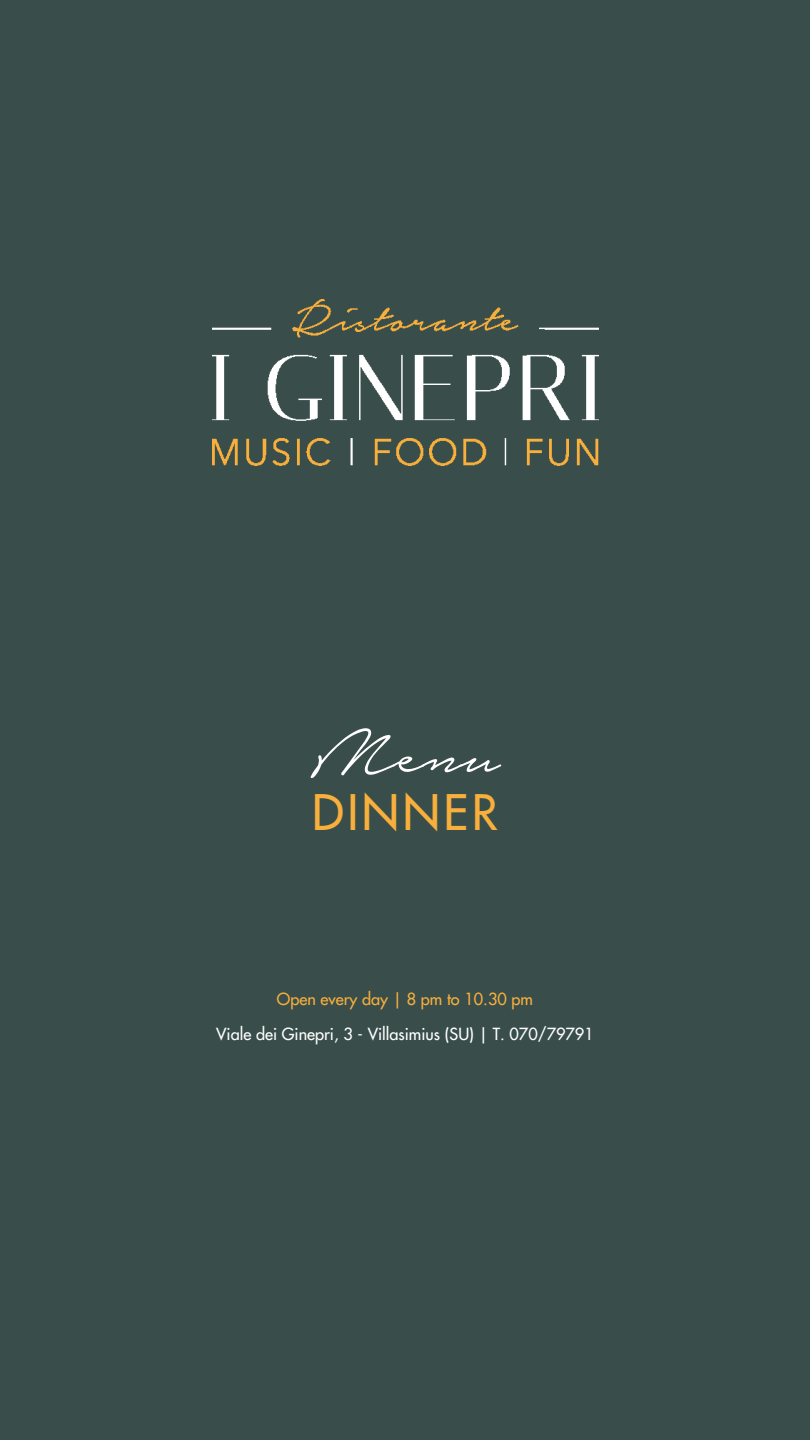
<style>
.page{position:relative;width:810px;height:1440px;background:#394e4b}
.page>*{position:absolute;margin:0;border:0;box-sizing:border-box;transform-origin:0 0}
.t1{font:83.6px "Notera Personal Use Only";color:#fff}
.t2{font:500 47.6px "Futura Std";letter-spacing:.075em;color:#f8af3c}
.t3{font:500 16.3px "Futura Std";color:#fff}
.t4{font:500 16.3px "Futura Std";color:#f8af3c}
</style>
<div class="page">
<img style="left:212px;top:299px;width:386px;height:166px">
<p class="t1" style="left:310px;top:709px;width:191px">Menu</p>
<p class="t2" style="left:312px;top:791px;width:187px">DINNER</p>
<p class="t4" style="left:277px;top:991px;width:258px">Open every day | 8 pm to 10.30 pm</p>
<p class="t3" style="left:216px;top:1027px;width:379px">Viale dei Ginepri, 3 - Villasimius (SU) | T. 070/79791</p>
</div>
